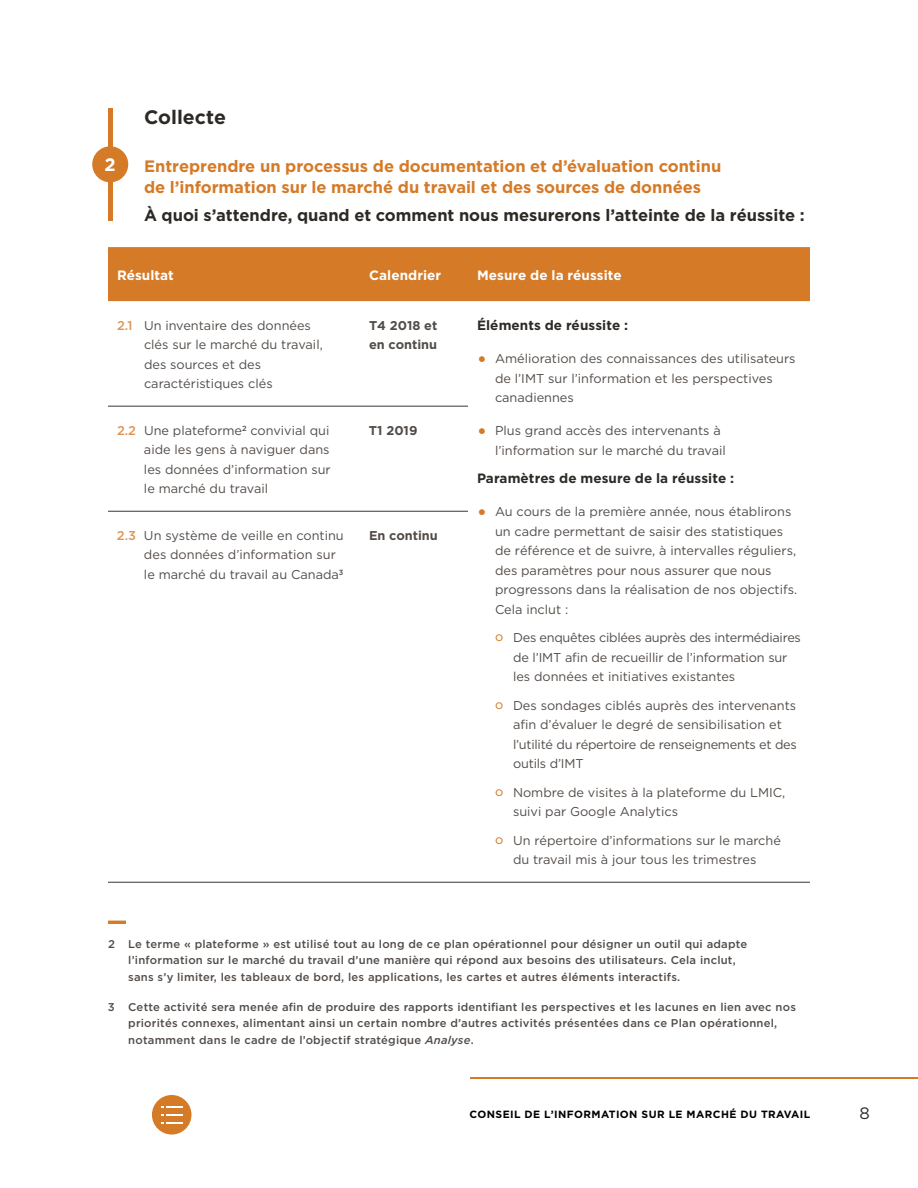
<style>
.page{position:relative;width:918px;height:1188px;background:#fff}
.page>*{position:absolute;margin:0;border:0;box-sizing:border-box;transform-origin:0 0}
.t1{font:700 19.5px "Gotham HTF";color:#2d2a26}
.t2{font:700 18px "Gotham HTF";color:#fff}
.t3{font:700 16.5px/21px "Gotham HTF";letter-spacing:-.005em;color:#d57a27}
.t4{font:700 16.5px "Gotham HTF";letter-spacing:-.005em;color:#2d2a26}
.t5{font:16.5px "Gotham HTF";color:#2d2a26}
.t6{font:700 13.5px "Gotham HTF";letter-spacing:.005em;color:#2d2a26}
.t7{font:700 13.5px "Gotham HTF";letter-spacing:.005em;color:#fff}
.t8{font:12.75px/19.5px "Gotham HTF";color:#524c48}
.t9{font:700 12.75px/19.5px "Gotham HTF";color:#524c48}
.t10{font:500 11.25px/16.5px "Gotham HTF";letter-spacing:.02em;color:#524c48}
.t11{font:700 10.5px "Gotham HTF";letter-spacing:.04em;color:#000}
.s1{font-weight:500;color:#de9554}
.s2{font-weight:700;font-size:19.5px;color:#d57a27}
.s3{color:#d57a27}
.s4{font-style:italic}
</style>
<div class="page">
<hr style="left:470px;top:1077px;width:448px;height:1px;background:#d57a27">
<div style="left:152px;top:1095px;width:39px;height:40px;background:#d57a27;border-radius:50%"></div>
<svg style="left:161px;top:1122px;width:21px;height:2px"></svg>
<svg style="left:161px;top:1106px;width:21px;height:2px"></svg>
<svg style="left:161px;top:1114px;width:21px;height:2px"></svg>
<div style="left:108px;top:247px;width:702px;height:54px;background:#d57a27"></div>
<hr style="left:108px;top:406px;width:252px;height:1px;background:#524c48">
<hr style="left:360px;top:406px;width:108px;height:1px;background:#524c48">
<hr style="left:108px;top:511px;width:252px;height:1px;background:#524c48">
<hr style="left:360px;top:511px;width:108px;height:1px;background:#524c48">
<hr style="left:468px;top:882px;width:342px;height:1px;background:#524c48">
<hr style="left:108px;top:882px;width:252px;height:1px;background:#524c48">
<hr style="left:360px;top:882px;width:108px;height:1px;background:#524c48">
<hr style="left:108px;top:921px;width:18px;height:3px;background:#d57a27">
<hr style="left:108px;top:108px;width:4px;height:113px;background:#d57a27">
<div style="left:92px;top:146px;width:36px;height:36px;background:#d57a27;border-radius:50%"></div>
<h2 class="t2" style="left:105px;top:154px;width:13px">2</h2>
<h1 class="t1" style="left:144px;top:106px;width:84px">Collecte</h1>
<p class="t3" style="left:144px;top:155px;width:579px">Entreprendre un processus de documentation et d’évaluation continu de l’information sur le marché du travail et des sources de données</p>
<p class="t4" style="left:144px;top:205px;width:662px">À quoi s’attendre, quand et comment nous mesurerons l’atteinte de la réussite :</p>
<p class="t7" style="left:117px;top:267px;width:58px">Résultat</p>
<p class="t7" style="left:369px;top:267px;width:74px">Calendrier</p>
<p class="t7" style="left:477px;top:267px;width:146px">Mesure de la réussite</p>
<p class="t8" style="left:144px;top:315px;width:180px;text-indent:-27px"><span class="s1">2.1</span> Un inventaire des données clés sur le marché du travail, des sources et des caractéristiques clés</p>
<p class="t9" style="left:369px;top:315px;width:70px">T4 2018 et en continu</p>
<p class="t6" style="left:477px;top:318px;width:153px">Éléments de réussite :</p>
<p class="t8" style="left:495px;top:349px;width:302px;text-indent:-18px"><span class="s2">•</span> Amélioration des connaissances des utilisateurs de l’IMT sur l’information et les perspectives canadiennes</p>
<p class="t8" style="left:495px;top:421px;width:232px;text-indent:-18px"><span class="s2">•</span> Plus grand accès des intervenants à l’information sur le marché du travail</p>
<p class="t6" style="left:477px;top:471px;width:259px">Paramètres de mesure de la réussite :</p>
<p class="t8" style="left:495px;top:502px;width:304px;text-indent:-18px"><span class="s2">•</span> Au cours de la première année, nous établirons un cadre permettant de saisir des statistiques de référence et de suivre, à intervalles réguliers, des paramètres pour nous assurer que nous progressons dans la réalisation de nos objectifs.<br>Cela inclut :</p>
<p class="t8" style="left:513px;top:628px;width:289px;text-indent:-18px"><span class="s3">o</span> Des enquêtes ciblées auprès des intermédiaires de l’IMT afin de recueillir de l’information sur les données et initiatives existantes</p>
<p class="t8" style="left:513px;top:695px;width:285px;text-indent:-18px"><span class="s3">o</span> Des sondages ciblés auprès des intervenants afin d’évaluer le degré de sensibilisation et l’utilité du répertoire de renseignements et des outils d’IMT</p>
<p class="t8" style="left:513px;top:782px;width:274px;text-indent:-18px"><span class="s3">o</span> Nombre de visites à la plateforme du LMIC, suivi par Google Analytics</p>
<p class="t8" style="left:495px;top:830px;width:287px;text-align:center"><span class="s3">o</span> Un répertoire d’informations sur le marché du travail mis à jour tous les trimestres</p>
<p class="t8" style="left:144px;top:420px;width:188px;text-align:justify;text-indent:-27px"><span class="s1">2.2</span> Une plateforme<sup>2</sup> convivial qui aide les gens à naviguer dans les données d’information sur le marché du travail</p>
<p class="t9" style="left:369px;top:420px;width:50px">T1 2019</p>
<p class="t8" style="left:144px;top:525px;width:201px;text-indent:-27px"><span class="s1">2.3</span> Un système de veille en continu des données d’information sur le marché du travail au Canada<sup>3</sup></p>
<p class="t9" style="left:369px;top:525px;width:70px">En continu</p>
<p class="t10" style="left:128px;top:936px;width:621px;text-indent:-20px">2 Le terme « plateforme » est utilisé tout au long de ce plan opérationnel pour désigner un outil qui adapte l’information sur le marché du travail d’une manière qui répond aux besoins des utilisateurs. Cela inclut, sans s’y limiter, les tableaux de bord, les applications, les cartes et autres éléments interactifs.</p>
<p class="t10" style="left:128px;top:999px;width:669px;text-indent:-20px">3 Cette activité sera menée afin de produire des rapports identifiant les perspectives et les lacunes en lien avec nos priorités connexes, alimentant ainsi un certain nombre d’autres activités présentées dans ce Plan opérationnel, notamment dans le cadre de l’objectif stratégique <span class="s4">Analyse</span>.</p>
<p class="t11" style="left:470px;top:1108px;width:342px">CONSEIL DE L’INFORMATION SUR LE MARCHÉ DU TRAVAIL</p>
<p class="t5" style="left:859px;top:1104px;width:12px">8</p>
</div>
